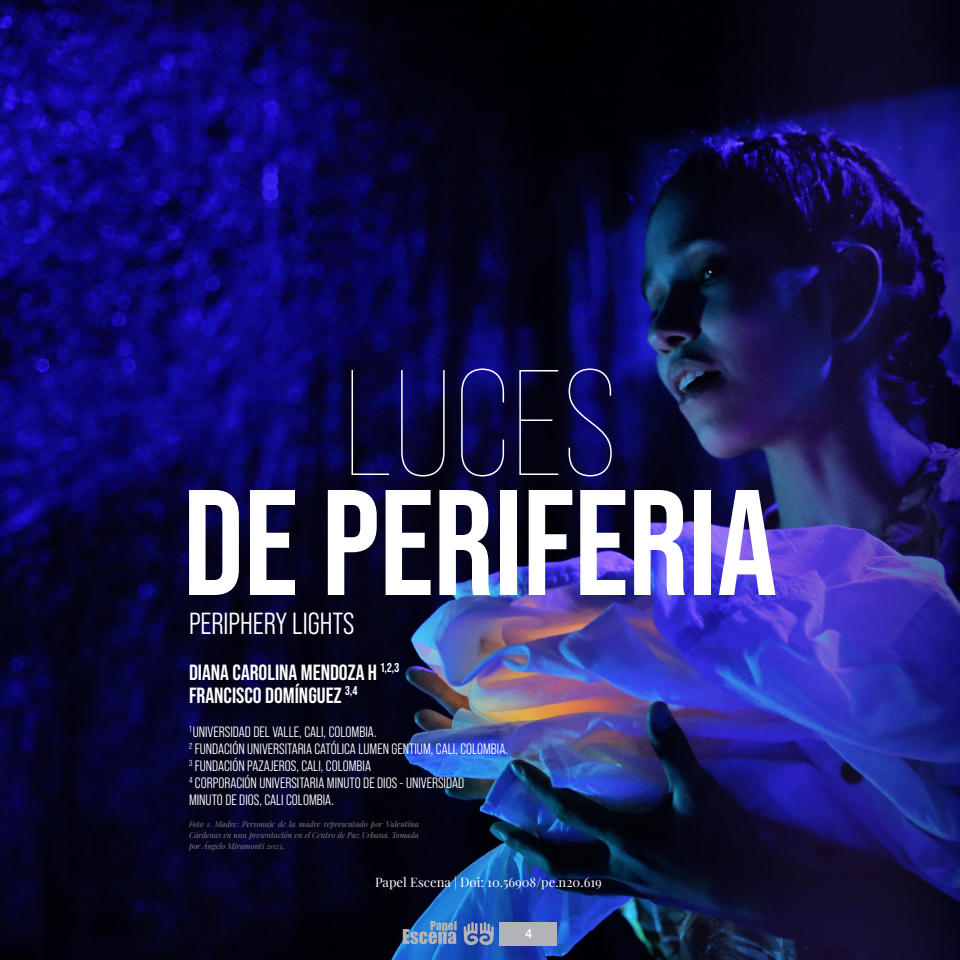
<style>
.page{position:relative;width:960px;height:960px;background:#fff}
.page>*{position:absolute;margin:0;border:0;box-sizing:border-box;transform-origin:0 0}
.t1{font:700 150px "Bebas Neue Pro";color:#fff}
.t2{font:100 150px "Bebas Neue Pro";color:#fff}
.t3{font:30.5px "Bebas Neue Pro Middle";color:#fff}
.t4{font:700 22px "Bebas Neue Pro";color:#fff}
.t5{font:15px "Bebas Neue Pro Middle";color:#fff}
.Body_Text{font:13px "Playfair Display";color:#fff}
.t6{font:500 12.65px "Helvetica Neue";color:#fff}
.t7{font:italic 8px/11px "Playfair Display";color:#808080;text-align:justify}
</style>
<div class="page">
<img style="left:0;top:0;width:676px;height:960px">
<img style="left:676px;top:0;width:284px;height:960px">
<div style="left:499px;top:922px;width:58px;height:23px;background:#b2b3b7"></div>
<svg style="left:464px;top:922px;width:30px;height:24px"></svg>
<svg style="left:403px;top:921px;width:54px;height:23px"></svg>
<p class="t2" style="left:343px;top:342px;width:276px">LUCES</p>
<p class="t1" style="left:183px;top:457px;width:596px">DE PERIFERIA</p>
<p class="t3" style="left:189px;top:606px;width:167px">PERIPHERY LIGHTS</p>
<p class="t4" style="left:189px;top:659px;width:212px">DIANA CAROLINA MENDOZA H <sup>1,2,3</sup></p>
<p class="t4" style="left:189px;top:682px;width:170px">FRANCISCO DOMÍNGUEZ <sup>3,4</sup></p>
<p class="t5" style="left:189px;top:723px;width:189px"><sup>1</sup> UNIVERSIDAD DEL VALLE, CALI, COLOMBIA.</p>
<p class="t5" style="left:189px;top:740px;width:321px"><sup>2</sup> FUNDACIÓN UNIVERSITARIA CATÓLICA LUMEN GENTIUM, CALI, COLOMBIA.</p>
<p class="t5" style="left:189px;top:757px;width:184px"><sup>3</sup> FUNDACIÓN PAZAJEROS, CALI, COLOMBIA</p>
<p class="t5" style="left:189px;top:774px;width:277px"><sup>4</sup> CORPORACIÓN UNIVERSITARIA MINUTO DE DIOS - UNIVERSIDAD</p>
<p class="t5" style="left:189px;top:791px;width:147px">MINUTO DE DIOS, CALI COLOMBIA.</p>
<p class="t7" style="left:189px;top:818px;width:231px">Foto 1. Madre: Personaje de la madre representado por Valentina Cárdenas en una presentación en el Centro de Paz Urbana. Tomada por Ángelo Miramonti 2023.</p>
<p class="Body_Text" style="left:375px;top:872px;width:228px">Papel Escena | Doi: 10.56908/pe.n20.619</p>
<p class="t6" style="left:525px;top:923px;width:9px">4</p>
</div>
